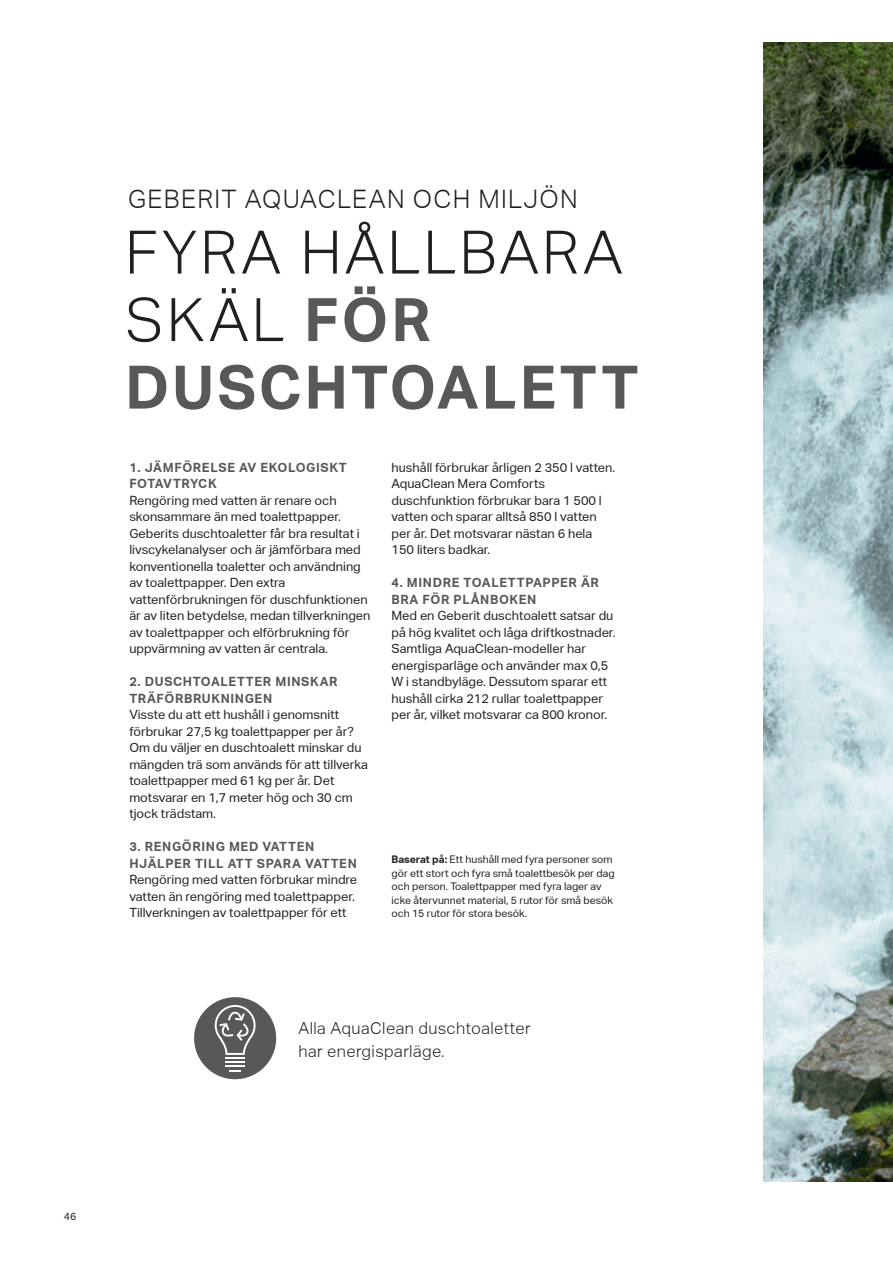
<style>
.page{position:relative;width:893px;height:1263px;background:#fff}
.page>*{position:absolute;margin:0;border:0;box-sizing:border-box;transform-origin:0 0}
.t1{font:300 60px/67.5px "Aktiv Grotesk Geberit";letter-spacing:.05em;color:#231f20}
.t2{font:300 25.5px "Aktiv Grotesk Geberit";letter-spacing:.05em;color:#231f20}
.t3{font:300 16.5px/22.5px "Aktiv Grotesk Geberit";letter-spacing:.025em;color:#231f20}
.t4{font:12.75px/16.5px "Aktiv Grotesk Geberit";color:#231f20}
.t5{font:700 12.75px/16.5px "Aktiv Grotesk Geberit";letter-spacing:.05em;color:#57585a}
.t6{font:10.5px/13.5px "Aktiv Grotesk Geberit";color:#231f20}
.s1{font-weight:700;color:#57585a}
.s2{font-weight:700}
</style>
<div class="page">
<img style="left:764px;top:43px;width:129px;height:1138px">
<div style="left:194px;top:997px;width:82px;height:82px;background:#57585a;border-radius:50%"></div>
<hr style="left:225px;top:1057px;width:20px;height:2px;background:#fff">
<hr style="left:225px;top:1061px;width:20px;height:2px;background:#fff">
<hr style="left:225px;top:1065px;width:20px;height:2px;background:#fff">
<svg style="left:229px;top:1070px;width:12px;height:1px"></svg>
<svg style="left:215px;top:1005px;width:41px;height:50px"></svg>
<h2 class="t2" style="left:128px;top:184px;width:451px">GEBERIT AQUACLEAN OCH MILJÖN</h2>
<h1 class="t1" style="left:125px;top:219px;width:515px">FYRA HÅLLBARA<br>SKÄL <span class="s1">FÖR<br>DUSCHTOALETT</span></h1>
<p class="t5" style="left:129px;top:459px;width:219px">1. JÄMFÖRELSE AV EKOLOGISKT<br>FOTAVTRYCK</p>
<p class="t4" style="left:129px;top:492px;width:243px">Rengöring med vatten är renare och skonsammare än med toalettpapper.<br>Geberits duschtoaletter får bra resultat i livscykelanalyser och är jämförbara med konventionella toaletter och användning av toalettpapper. Den extra vattenförbrukningen för duschfunktionen är av liten betydelse, medan tillverkningen av toalettpapper och elförbrukning för uppvärmning av vatten är centrala.</p>
<p class="t5" style="left:129px;top:673px;width:210px">2. DUSCHTOALETTER MINSKAR<br>TRÄFÖRBRUKNINGEN</p>
<p class="t4" style="left:129px;top:706px;width:240px">Visste du att ett hushåll i genomsnitt förbrukar 27,5 kg toalettpapper per år?<br>Om du väljer en duschtoalett minskar du mängden trä som används för att tillverka toalettpapper med 61 kg per år. Det motsvarar en 1,7 meter hög och 30 cm tjock trädstam.</p>
<p class="t5" style="left:129px;top:838px;width:229px">3. RENGÖRING MED VATTEN<br>HJÄLPER TILL ATT SPARA VATTEN</p>
<p class="t4" style="left:129px;top:871px;width:229px">Rengöring med vatten förbrukar mindre vatten än rengöring med toalettpapper.<br>Tillverkningen av toalettpapper för ett</p>
<p class="t4" style="left:392px;top:459px;width:225px">hushåll förbrukar årligen 2 350 l vatten.<br>AquaClean Mera Comforts duschfunktion förbrukar bara 1 500 l vatten och sparar alltså 850 l vatten per år. Det motsvarar nästan 6 hela<br>150 liters badkar.</p>
<p class="t5" style="left:392px;top:574px;width:209px">4. MINDRE TOALETTPAPPER ÄR<br>BRA FÖR PLÅNBOKEN</p>
<p class="t4" style="left:392px;top:607px;width:225px">Med en Geberit duschtoalett satsar du på hög kvalitet och låga driftkostnader.<br>Samtliga AquaClean-modeller har energisparläge och använder max 0,5<br>W i standbyläge. Dessutom sparar ett hushåll cirka 212 rullar toalettpapper per år, vilket motsvarar ca 800 kronor.</p>
<p class="t6" style="left:392px;top:853px;width:225px"><span class="s2">Baserat på:</span> Ett hushåll med fyra personer som gör ett stort och fyra små toalettbesök per dag och person. Toalettpapper med fyra lager av icke återvunnet material, 5 rutor för små besök och 15 rutor för stora besök.</p>
<p class="t3" style="left:298px;top:1017px;width:234px">Alla AquaClean duschtoaletter har energisparläge.</p>
<p class="t6" style="left:64px;top:1210px;width:14px">46</p>
</div>
